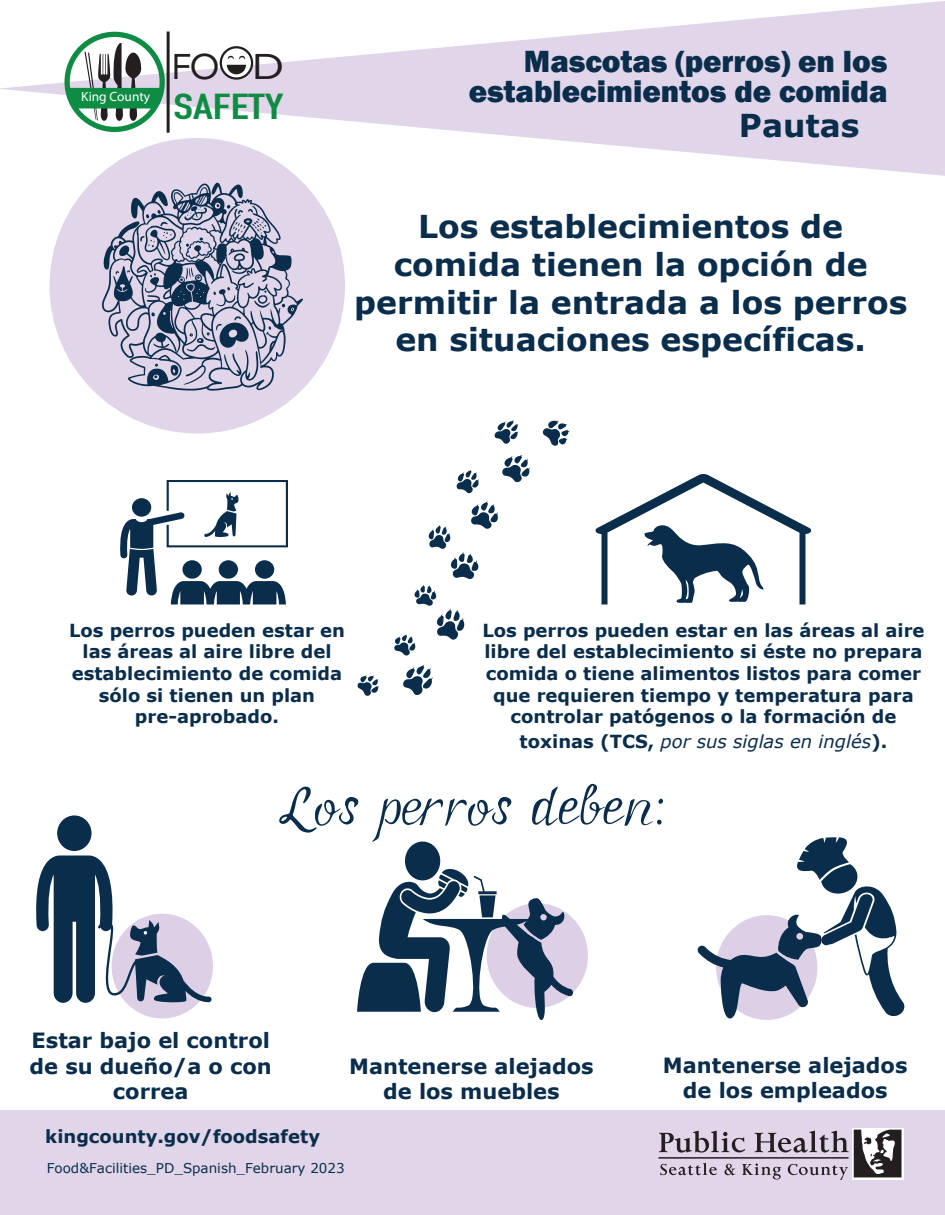
<style>
.page{position:relative;width:945px;height:1215px;background:#fff}
.page>*{position:absolute;margin:0;border:0;box-sizing:border-box;transform-origin:0 0}
.t1{font:72px "Guldahar";color:#0a2d4b}
.t2{font:35.55px "DIN Engschrift Std";color:#0f8c44;scale:1.36 1}
.t3{font:35.55px "Avenir";color:#231f20}
.t4{font:700 31.5px/37.8px "Verdana";color:#0a2d4b;text-align:center}
.t5{font:800 31.5px/30.3px "Franklin Gothic";color:#0a2d4b;text-align:right}
.t6{font:700 21px/25.2px "Verdana";color:#0a2d4b;text-align:center}
.t7{font:700 18px/21.6px "Verdana";color:#0a2d4b;text-align:center}
.t8{font:italic 18px "Verdana";color:#0a2d4b}
.t9{font:13.5px "Verdana";color:#0a2d4b}
.t10{font:13.35px "Myriad Pro";color:#fff}
.s1{font-weight:700;font-style:normal}
</style>
<div class="page">
<svg style="left:0;top:1px;width:945px;height:181px;fill:#e0d5e9"></svg>
<div style="left:50px;top:138px;width:295px;height:296px;background:#e0d5e9;border-radius:50%"></div>
<div style="left:0;top:1110px;width:945px;height:105px;background:#e0d5e9"></div>
<div style="left:852px;top:1128px;width:52px;height:52px;background:linear-gradient(to bottom,#fff,#fff)"></div>
<svg style="left:659px;top:1130px;width:243px;height:50px"></svg>
<hr style="left:659px;top:1157px;width:190px;height:2px;background:#231f20">
<div style="left:112px;top:914px;width:101px;height:104px;background:#ddd0e6;border-radius:50%"></div>
<div style="left:57px;top:815px;width:35px;height:36px;background:#0a2d4b;border-radius:50%"></div>
<svg style="left:36px;top:856px;width:176px;height:147px"></svg>
<svg style="left:102px;top:182px;width:201px;height:209px"></svg>
<div style="left:487px;top:903px;width:101px;height:105px;background:#ddd0e6;border-radius:50%"></div>
<svg style="left:357px;top:841px;width:216px;height:179px"></svg>
<svg style="left:697px;top:837px;width:208px;height:183px"></svg>
<svg style="left:120px;top:480px;width:168px;height:124px"></svg>
<div style="left:255px;top:560px;width:19px;height:19px;background:#0a2d4b;border-radius:50%"></div>
<svg style="left:543px;top:421px;width:26px;height:25px"></svg>
<svg style="left:494px;top:420px;width:24px;height:24px"></svg>
<svg style="left:502px;top:455px;width:28px;height:27px"></svg>
<svg style="left:457px;top:470px;width:22px;height:24px"></svg>
<svg style="left:394px;top:501px;width:104px;height:155px"></svg>
<svg style="left:403px;top:665px;width:30px;height:30px"></svg>
<svg style="left:357px;top:676px;width:22px;height:20px"></svg>
<svg style="left:595px;top:474px;width:217px;height:129px"></svg>
<hr style="left:167px;top:32px;width:3px;height:101px;background:#231f20">
<svg style="left:65px;top:32px;width:100px;height:100px"></svg>
<svg style="left:221px;top:47px;width:31px;height:32px"></svg>
<div style="left:220px;top:46px;width:33px;height:34px;border:2px solid #211e1e;border-radius:50%"></div>
<svg style="left:227px;top:65px;width:19px;height:9px"></svg>
<svg style="left:228px;top:56px;width:17px;height:3px"></svg>
<p class="t10" style="left:81px;top:88px;width:70px">King County</p>
<h2 class="t3" style="left:171px;top:38px;width:114px">FO D</h2>
<h2 class="t2" style="left:173px;top:86px;width:82px">SAFETY</h2>
<h3 class="t5" style="left:469px;top:46px;width:420px">Mascotas (perros) en los establecimientos de comida</h3>
<h3 class="t4" style="left:739px;top:106px;width:122px">Pautas</h3>
<h3 class="t4" style="left:354px;top:207px;width:555px">Los establecimientos de comida tienen la opción de permitir la entrada a los perros en situaciones específicas.</h3>
<p class="t7" style="left:69px;top:619px;width:277px">Los perros pueden estar en las áreas al aire libre del establecimiento de comida sólo si tienen un plan pre-aprobado.</p>
<p class="t7" style="left:482px;top:619px;width:444px">Los perros pueden estar en las áreas al aire libre del establecimiento si éste no prepara comida o tiene alimentos listos para comer que requieren tiempo y temperatura para controlar patógenos o la formación de</p>
<p class="t8" style="left:520px;top:729px;width:369px"><span class="s1">toxinas (TCS,</span> por sus siglas en inglés<span class="s1">).</span></p>
<h1 class="t1" style="left:278px;top:783px;width:390px">Los perros deben:</h1>
<p class="t6" style="left:30px;top:1028px;width:244px">Estar bajo el control de su dueño/a o con correa</p>
<p class="t6" style="left:349px;top:1053px;width:246px">Mantenerse alejados de los muebles</p>
<p class="t6" style="left:663px;top:1052px;width:246px">Mantenerse alejados de los empleados</p>
<p class="t7" style="left:45px;top:1126px;width:276px">kingcounty.gov/foodsafety</p>
<p class="t9" style="left:47px;top:1159px;width:299px">Food&amp;Facilities_PD_Spanish_February 2023</p>
</div>
